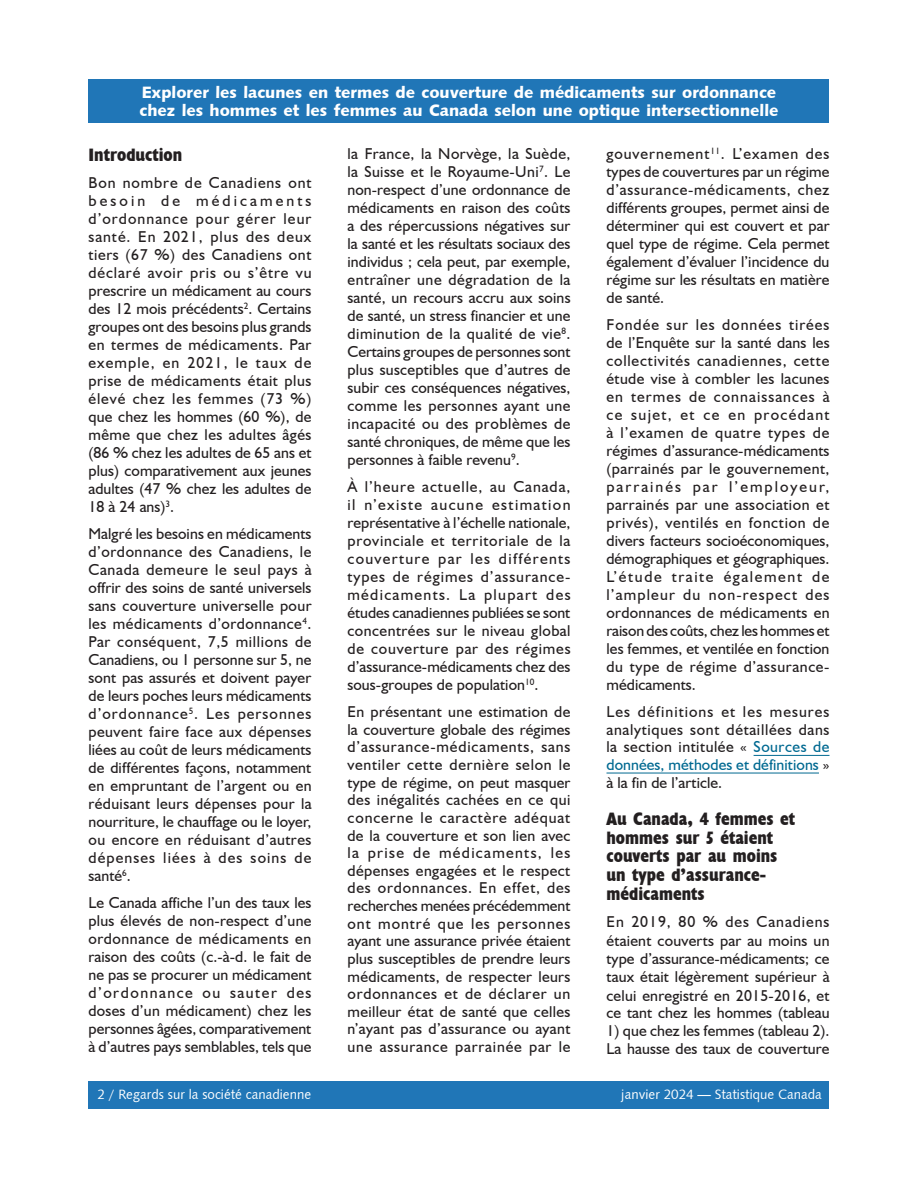
<style>
.page{position:relative;width:918px;height:1188px;background:#fff}
.page>*{position:absolute;margin:0;border:0;box-sizing:border-box;transform-origin:0 0}
.t1{font:700 condensed 18px/18.8px "Humanist 521 BT Xtra";color:#231f20}
.t2{font:16.5px/18px "Humanist 531 BT Black A";color:#fff}
.t3{font:15.75px/18px "Humanist 521 BT";letter-spacing:.005em;color:#231f20;text-align:justify}
.t4{font:13.5px "Humanist 531 BT Roman A";color:#fff}
.s1{color:#006991}
</style>
<div class="page">
<div style="left:88px;top:1081px;width:742px;height:27px;background:#2076b7"></div>
<div style="left:88px;top:80px;width:742px;height:43px;background:#2076b7"></div>
<hr style="left:754px;top:755px;width:76px;height:1px;background:#006991">
<hr style="left:606px;top:773px;width:213px;height:1px;background:#006991">
<p class="t2" style="left:140px;top:83px;width:640px">Explorer les lacunes en termes de couverture de médicaments sur ordonnance chez les hommes et les femmes au Canada selon une optique intersectionnelle</p>
<p class="t1" style="left:88px;top:145px;width:95px">Introduction</p>
<p class="t3" style="left:88px;top:173px;width:225px">Bon nombre de Canadiens ont besoin de médicaments d’ordonnance pour gérer leur santé. En 2021, plus des deux tiers (67 %) des Canadiens ont déclaré avoir pris ou s’être vu prescrire un médicament au cours des 12 mois précédents<sup>2</sup>. Certains groupes ont des besoins plus grands en termes de médicaments. Par exemple, en 2021, le taux de prise de médicaments était plus élevé chez les femmes (73 %) que chez les hommes (60 %), de même que chez les adultes âgés (86 % chez les adultes de 65 ans et plus) comparativement aux jeunes adultes (47 % chez les adultes de 18 à 24 ans)<sup>3</sup>.</p>
<p class="t3" style="left:88px;top:524px;width:225px">Malgré les besoins en médicaments d’ordonnance des Canadiens, le Canada demeure le seul pays à offrir des soins de santé universels sans couverture universelle pour les médicaments d’ordonnance<sup>4</sup>.<br>Par conséquent, 7,5 millions de Canadiens, ou 1 personne sur 5, ne sont pas assurés et doivent payer de leurs poches leurs médicaments d’ordonnance<sup>5</sup>. Les personnes peuvent faire face aux dépenses liées au coût de leurs médicaments de différentes façons, notamment en empruntant de l’argent ou en réduisant leurs dépenses pour la nourriture, le chauffage ou le loyer, ou encore en réduisant d’autres dépenses liées à des soins de santé<sup>6</sup>.</p>
<p class="t3" style="left:89px;top:893px;width:225px">Le Canada affiche l’un des taux les plus élevés de non-respect d’une ordonnance de médicaments en raison des coûts (c.-à-d. le fait de ne pas se procurer un médicament d’ordonnance ou sauter des doses d’un médicament) chez les personnes âgées, comparativement à d’autres pays semblables, tels que</p>
<p class="t2" style="left:126px;top:83px;width:668px">Les symptômes à long terme de la COVID-19 au sein e la population ca adienne</p>
<p class="t3" style="left:606px;top:144px;width:225px">gouvernement<sup>11</sup>. L’examen des types de couvertures par un régime d’assurance-médicaments, chez différents groupes, permet ainsi de déterminer qui est couvert et par quel type de régime. Cela permet également d’évaluer l’incidence du régime sur les résultats en matière de santé.</p>
<p class="t3" style="left:607px;top:315px;width:225px">Fondée sur les données tirées de l’Enquête sur la santé dans les collectivités canadiennes, cette étude vise à combler les lacunes en termes de connaissances à ce sujet, et ce en procédant à l’examen de quatre types de régimes d’assurance-médicaments (parrainés par le gouvernement, parrainés par l’employeur, parrainés par une association et privés), ventilés en fonction de divers facteurs socioéconomiques, démographiques et géographiques.<br>L’étude traite également de l’ampleur du non-respect des ordonnances de médicaments en raison des coûts, chez les hommes et les femmes, et ventilée en fonction du type de régime d’assurance&shy;médicaments.</p>
<p class="t3" style="left:607px;top:703px;width:225px">Les définitions et les mesures analytiques sont détaillées dans la section intitulée « <span class="s1">Sources de données, méthodes et définitions</span> » à la fin de l’article.</p>
<p class="t1" style="left:607px;top:809px;width:190px">Au Canada, 4 femmes et hommes sur 5 étaient couverts par au moins un type d’assurance&shy;médicaments</p>
<p class="t3" style="left:607px;top:912px;width:225px">En 2019, 80 % des Canadiens étaient couverts par au moins un type d’assurance-médicaments; ce taux était légèrement supérieur à celui enregistré en 2015-2016, et ce tant chez les hommes (tableau</p>
<p class="t3" style="left:607px;top:1021px;width:225px;line-height:17.5px">1) que chez les femmes (tableau 2).<br>La hausse des taux de couverture</p>
<p class="t3" style="left:347px;top:144px;width:225px">la France, la Norvège, la Suède, la Suisse et le Royaume-Uni<sup>7</sup>. Le non-respect d’une ordonnance de médicaments en raison des coûts a des répercussions négatives sur la santé et les résultats sociaux des individus ; cela peut, par exemple, entraîner une dégradation de la santé, un recours accru aux soins de santé, un stress financier et une diminution de la qualité de vie<sup>8</sup>.<br>Certains groupes de personnes sont plus susceptibles que d’autres de subir ces conséquences négatives, comme les personnes ayant une incapacité ou des problèmes de santé chroniques, de même que les personnes à faible revenu<sup>9</sup>.</p>
<p class="t3" style="left:347px;top:477px;width:225px">À l’heure actuelle, au Canada, il n’existe aucune estimation représentative à l’échelle nationale, provinciale et territoriale de la couverture par les différents types de régimes d’assurance&shy;médicaments. La plupart des études canadiennes publiées se sont concentrées sur le niveau global de couverture par des régimes d’assurance-médicaments chez des sous-groupes de population<sup>10</sup>.</p>
<p class="t3" style="left:347px;top:703px;width:225px;line-height:17.5px">En présentant une estimation de la couverture globale des régimes d’assurance-médicaments, sans ventiler cette dernière selon le type de régime, on peut masquer des inégalités cachées en ce qui concerne le caractère adéquat de la couverture et son lien avec la prise de médicaments, les dépenses engagées et le respect des ordonnances. En effet, des recherches menées précédemment ont montré que les personnes ayant une assurance privée étaient plus susceptibles de prendre leurs médicaments, de respecter leurs ordonnances et de déclarer un meilleur état de santé que celles n’ayant pas d’assurance ou ayant une assurance parrainée par le</p>
<p class="t4" style="left:98px;top:1086px;width:215px">2 / Regards sur la société canadienne</p>
<p class="t4" style="left:621px;top:1086px;width:203px">janvier 2024 — Statistique Canada</p>
</div>
